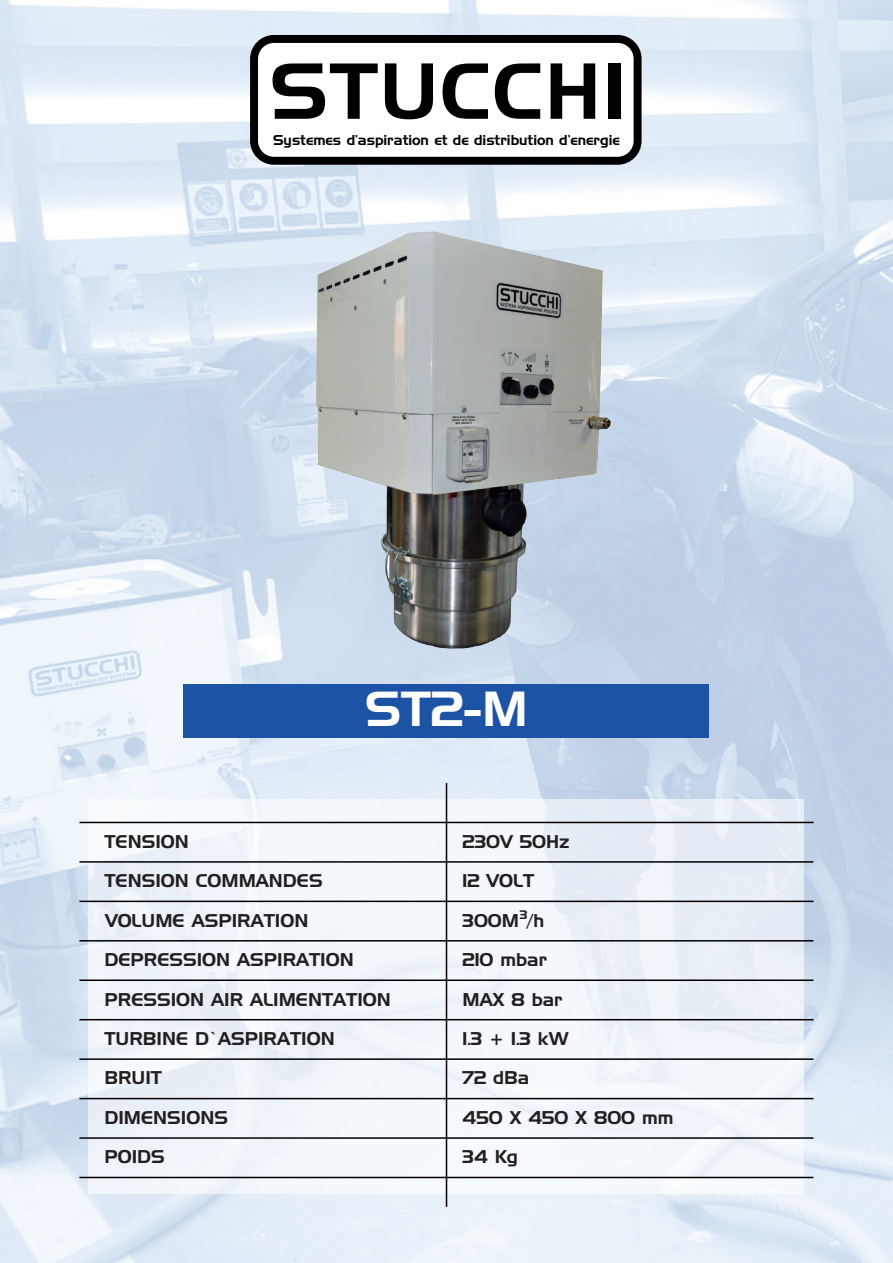
<style>
.page{position:relative;width:893px;height:1263px;background:#fff}
.page>*{position:absolute;margin:0;border:0;box-sizing:border-box;transform-origin:0 0}
.t1{font:47.85px "Handel Gothic";color:#fff}
.t2{font:18px/39.5px "Handel Gothic";color:#231f20}
.t3{font:13.95px "Handel Gothic";color:#000001}
.t4{font:12.15px "Handel Gothic";color:#231f20}
</style>
<div class="page">
<img style="left:0;top:0;width:893px;height:1263px">
<div style="left:88px;top:799px;width:715px;height:395px;background:#f1f6fb"></div>
<hr style="left:79px;top:822px;width:734px;height:1px;background:#000001">
<hr style="left:79px;top:861px;width:734px;height:2px;background:#000001">
<hr style="left:79px;top:901px;width:734px;height:1px;background:#000001">
<hr style="left:79px;top:940px;width:734px;height:1px;background:#000001">
<hr style="left:79px;top:979px;width:734px;height:2px;background:#000001">
<hr style="left:79px;top:1019px;width:734px;height:1px;background:#000001">
<hr style="left:79px;top:1058px;width:734px;height:2px;background:#000001">
<hr style="left:79px;top:1098px;width:734px;height:1px;background:#000001">
<hr style="left:79px;top:1137px;width:734px;height:2px;background:#000001">
<hr style="left:79px;top:1177px;width:734px;height:1px;background:#000001">
<hr style="left:446px;top:783px;width:1px;height:424px;background:#000001">
<img style="left:142px;top:120px;width:641px;height:633px">
<div style="left:250px;top:35px;width:392px;height:130px;background:#000001;border-radius:24px"></div>
<div style="left:258px;top:43px;width:376px;height:114px;background:#fff;border-radius:16px"></div>
<div style="left:608px;top:63px;width:13px;height:56px;background:#000001"></div>
<svg style="left:551px;top:63px;width:44px;height:56px"></svg>
<svg style="left:495px;top:63px;width:45px;height:56px"></svg>
<svg style="left:442px;top:63px;width:46px;height:56px"></svg>
<svg style="left:385px;top:63px;width:48px;height:56px"></svg>
<svg style="left:272px;top:63px;width:106px;height:56px"></svg>
<p class="t3" style="left:273px;top:133px;width:348px">Systemes d'aspiration et de distribution d'energie</p>
<h1 class="t1" style="left:365px;top:686px;width:164px">ST2-M</h1>
<p class="t2" style="left:104px;top:823px;width:288px">TENSION<br>TENSION COMMANDES<br>VOLUME ASPIRATION<br>DEPRESSION ASPIRATION<br>PRESSION AIR ALIMENTATION<br>TURBINE D’ASPIRATION</p>
<p class="t2" style="left:104px;top:1059px;width:59px">BRUIT</p>
<p class="t2" style="left:104px;top:1099px;width:125px">DIMENSIONS<br>POIDS</p>
<p class="t2" style="left:463px;top:823px;width:108px">230V 50Hz<br>12 VOLT<br>300M /h</p>
<p class="t4" style="left:520px;top:908px;width:9px">3</p>
<p class="t2" style="left:463px;top:941px;width:213px">210 mbar<br>MAX 8 bar<br>1.3 + 1.3 kW<br>72 dBa<br>450 X 450 X 800 mm<br>34 Kg</p>
</div>
